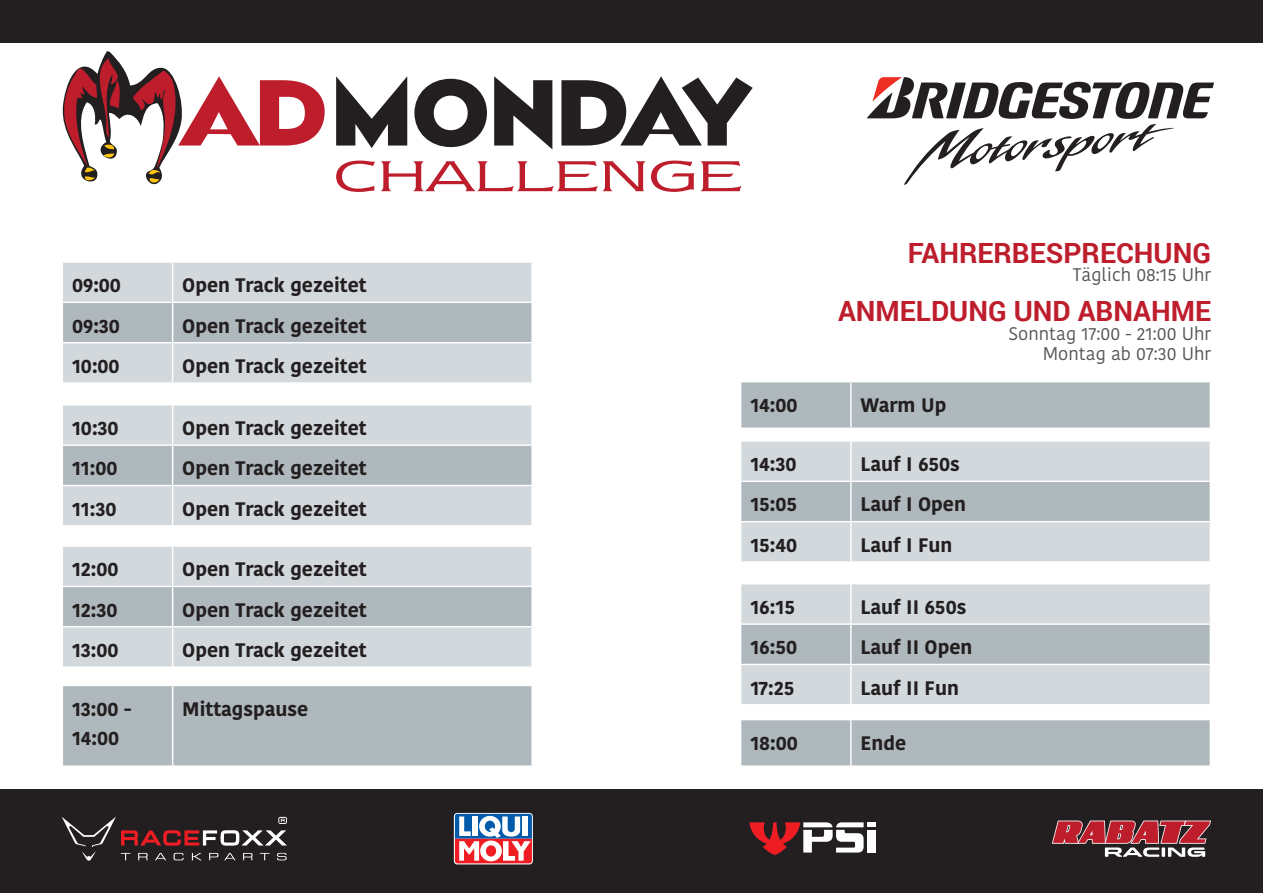
<style>
.page{position:relative;width:1263px;height:893px;background:#fff}
.page>*{position:absolute;margin:0;border:0;box-sizing:border-box;transform-origin:0 0}
.t1{font:700 27.9px "Roboto";color:#be1d2c}
.t2{font:700 19.5px/29.8px "Kohinoor Devanagari";color:#231f20}
.t3{font:18.15px/20.5px "Kohinoor Devanagari";color:#545557;text-align:right}
</style>
<div class="page">
<div style="left:0;top:790px;width:1263px;height:103px;background:#231f20"></div>
<div style="left:0;top:0;width:1263px;height:43px;background:#231f20"></div>
<svg style="left:336px;top:76px;width:417px;height:73px"></svg>
<svg style="left:336px;top:161px;width:405px;height:31px"></svg>
<svg style="left:62px;top:51px;width:263px;height:134px"></svg>
<div style="left:63px;top:263px;width:468px;height:119px;background:#d2d8db"></div>
<div style="left:63px;top:303px;width:468px;height:39px;background:#afb8bc"></div>
<hr style="left:172px;top:263px;width:1px;height:39px;background:#fff">
<hr style="left:62px;top:302px;width:111px;height:1px;background:#fff">
<hr style="left:173px;top:302px;width:360px;height:1px;background:#fff">
<hr style="left:172px;top:303px;width:1px;height:39px;background:#fff">
<hr style="left:62px;top:342px;width:111px;height:1px;background:#fff">
<hr style="left:173px;top:342px;width:360px;height:1px;background:#fff">
<hr style="left:172px;top:343px;width:1px;height:39px;background:#fff">
<div style="left:63px;top:405px;width:468px;height:120px;background:#d2d8db"></div>
<div style="left:63px;top:446px;width:468px;height:39px;background:#afb8bc"></div>
<hr style="left:172px;top:405px;width:1px;height:39px;background:#fff">
<hr style="left:62px;top:444px;width:111px;height:2px;background:#fff">
<hr style="left:173px;top:444px;width:360px;height:2px;background:#fff">
<hr style="left:172px;top:446px;width:1px;height:39px;background:#fff">
<hr style="left:62px;top:485px;width:111px;height:1px;background:#fff">
<hr style="left:173px;top:485px;width:360px;height:1px;background:#fff">
<hr style="left:172px;top:486px;width:1px;height:39px;background:#fff">
<div style="left:63px;top:547px;width:468px;height:119px;background:#d2d8db"></div>
<div style="left:63px;top:587px;width:468px;height:39px;background:#afb8bc"></div>
<hr style="left:172px;top:547px;width:1px;height:39px;background:#fff">
<hr style="left:62px;top:586px;width:111px;height:1px;background:#fff">
<hr style="left:173px;top:586px;width:360px;height:1px;background:#fff">
<hr style="left:172px;top:587px;width:1px;height:39px;background:#fff">
<hr style="left:62px;top:626px;width:111px;height:1px;background:#fff">
<hr style="left:173px;top:626px;width:360px;height:1px;background:#fff">
<hr style="left:172px;top:627px;width:1px;height:39px;background:#fff">
<div style="left:63px;top:686px;width:468px;height:79px;background:#afb8bc"></div>
<hr style="left:172px;top:686px;width:1px;height:79px;background:#fff">
<div style="left:741px;top:442px;width:469px;height:119px;background:#d2d8db"></div>
<div style="left:741px;top:482px;width:469px;height:39px;background:#afb8bc"></div>
<hr style="left:850px;top:442px;width:2px;height:39px;background:#fff">
<hr style="left:740px;top:481px;width:111px;height:1px;background:#fff">
<hr style="left:851px;top:481px;width:360px;height:1px;background:#fff">
<hr style="left:850px;top:482px;width:2px;height:39px;background:#fff">
<hr style="left:740px;top:521px;width:111px;height:1px;background:#fff">
<hr style="left:851px;top:521px;width:360px;height:1px;background:#fff">
<hr style="left:850px;top:522px;width:2px;height:39px;background:#fff">
<div style="left:741px;top:584px;width:469px;height:120px;background:#d2d8db"></div>
<div style="left:741px;top:625px;width:469px;height:39px;background:#afb8bc"></div>
<hr style="left:850px;top:584px;width:2px;height:39px;background:#fff">
<hr style="left:740px;top:623px;width:111px;height:2px;background:#fff">
<hr style="left:851px;top:623px;width:360px;height:2px;background:#fff">
<hr style="left:850px;top:625px;width:2px;height:39px;background:#fff">
<hr style="left:740px;top:664px;width:111px;height:1px;background:#fff">
<hr style="left:851px;top:664px;width:360px;height:1px;background:#fff">
<hr style="left:850px;top:665px;width:2px;height:39px;background:#fff">
<div style="left:741px;top:720px;width:469px;height:45px;background:#afb8bc"></div>
<hr style="left:850px;top:720px;width:2px;height:45px;background:#fff">
<div style="left:741px;top:382px;width:469px;height:46px;background:#afb8bc"></div>
<hr style="left:850px;top:382px;width:2px;height:46px;background:#fff">
<svg style="left:454px;top:813px;width:79px;height:51px"></svg>
<svg style="left:455px;top:814px;width:77px;height:49px;background:#b694ab"></svg>
<svg style="left:62px;top:817px;width:225px;height:44px"></svg>
<svg style="left:867px;top:77px;width:347px;height:108px"></svg>
<svg style="left:1052px;top:820px;width:159px;height:37px"></svg>
<svg style="left:749px;top:822px;width:115px;height:33px"></svg>
<div style="left:867px;top:822px;width:9px;height:5px;background:#fff"></div>
<div style="left:867px;top:830px;width:9px;height:22px;background:#fff"></div>
<p class="t2" style="left:72px;top:270px;width:50px">09:00</p>
<p class="t2" style="left:182px;top:270px;width:186px">Open Track gezeitet</p>
<p class="t2" style="left:72px;top:310px;width:49px">09:30</p>
<p class="t2" style="left:182px;top:310px;width:186px">Open Track gezeitet</p>
<p class="t2" style="left:72px;top:351px;width:49px">10:00</p>
<p class="t2" style="left:182px;top:351px;width:186px">Open Track gezeitet</p>
<p class="t2" style="left:72px;top:413px;width:48px">10:30</p>
<p class="t2" style="left:182px;top:413px;width:186px">Open Track gezeitet</p>
<p class="t2" style="left:72px;top:453px;width:47px">11:00</p>
<p class="t2" style="left:182px;top:453px;width:186px">Open Track gezeitet</p>
<p class="t2" style="left:72px;top:493px;width:46px">11:30</p>
<p class="t2" style="left:182px;top:493px;width:186px">Open Track gezeitet</p>
<p class="t2" style="left:72px;top:554px;width:48px">12:00</p>
<p class="t2" style="left:182px;top:554px;width:186px">Open Track gezeitet</p>
<p class="t2" style="left:72px;top:594px;width:47px">12:30</p>
<p class="t2" style="left:182px;top:594px;width:186px">Open Track gezeitet</p>
<p class="t2" style="left:72px;top:635px;width:48px">13:00</p>
<p class="t2" style="left:182px;top:635px;width:186px">Open Track gezeitet</p>
<p class="t2" style="left:72px;top:693px;width:61px">13:00 -<br>14:00</p>
<p class="t2" style="left:182px;top:693px;width:127px">Mittagspause</p>
<h1 class="t1" style="left:908px;top:233px;width:305px">FAHRERBESPRECHUNG</h1>
<p class="t3" style="left:1073px;top:264px;width:140px">Täglich 08:15 Uhr</p>
<h1 class="t1" style="left:838px;top:292px;width:374px">ANMELDUNG UND ABNAHME</h1>
<p class="t3" style="left:1008px;top:323px;width:204px">Sonntag 17:00 - 21:00 Uhr<br>Montag ab 07:30 Uhr</p>
<p class="t2" style="left:750px;top:390px;width:49px">14:00</p>
<p class="t2" style="left:860px;top:390px;width:87px">Warm Up</p>
<p class="t2" style="left:750px;top:449px;width:48px">14:30</p>
<p class="t2" style="left:860px;top:449px;width:101px">Lauf I 650s</p>
<p class="t2" style="left:750px;top:489px;width:48px">15:05</p>
<p class="t2" style="left:860px;top:489px;width:107px">Lauf I Open</p>
<p class="t2" style="left:750px;top:530px;width:48px">15:40</p>
<p class="t2" style="left:860px;top:530px;width:93px">Lauf I Fun</p>
<p class="t2" style="left:750px;top:592px;width:46px">16:15</p>
<p class="t2" style="left:860px;top:592px;width:107px">Lauf II 650s</p>
<p class="t2" style="left:750px;top:632px;width:48px">16:50</p>
<p class="t2" style="left:860px;top:632px;width:113px">Lauf II Open</p>
<p class="t2" style="left:750px;top:672px;width:46px">17:25</p>
<p class="t2" style="left:860px;top:672px;width:100px">Lauf II Fun</p>
<p class="t2" style="left:750px;top:728px;width:49px">18:00</p>
<p class="t2" style="left:860px;top:728px;width:47px">Ende</p>
</div>
